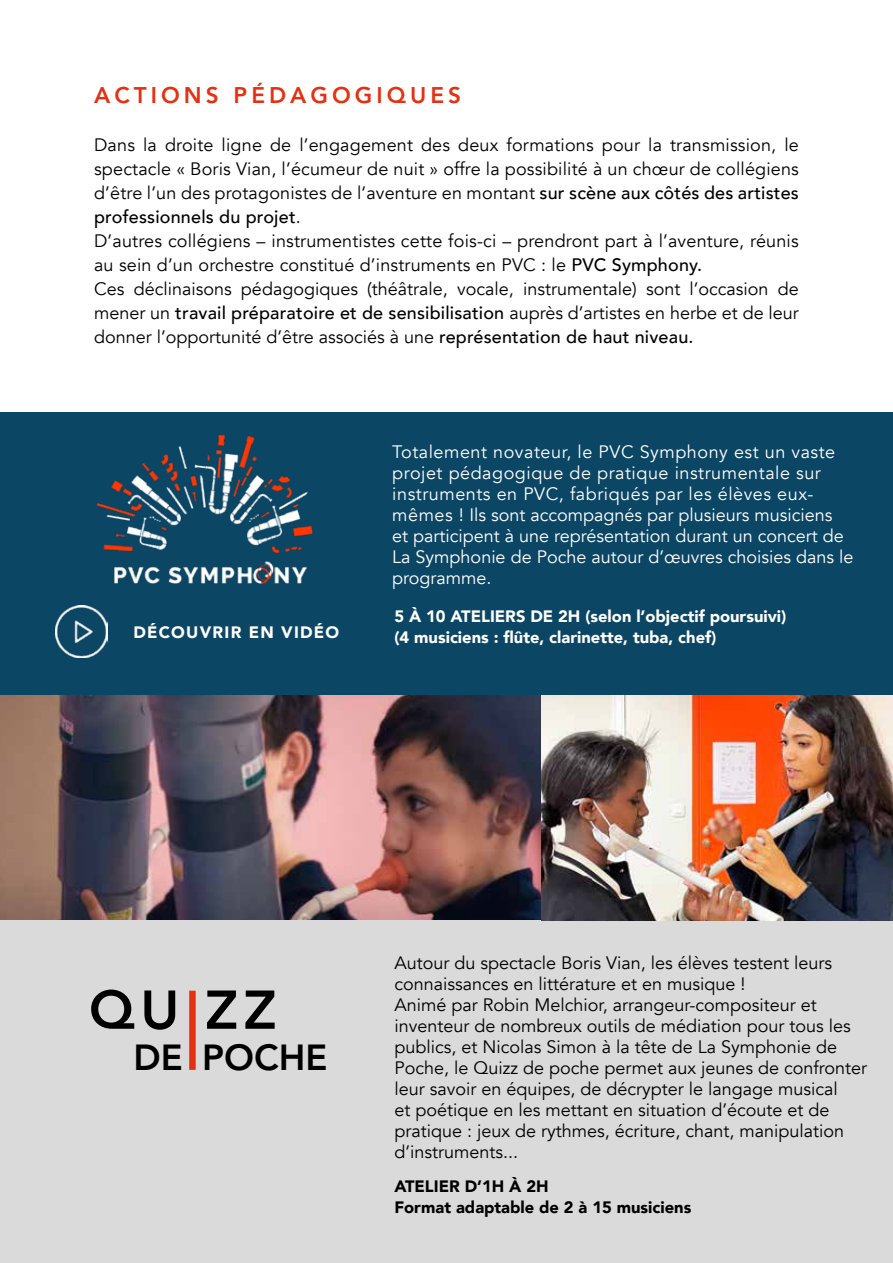
<style>
.page{position:relative;width:893px;height:1263px;background:#fff}
.page>*{position:absolute;margin:0;border:0;box-sizing:border-box;transform-origin:0 0}
.t1{font:800 54px "Avenir LT Std";color:#000}
.t2{font:800 36px "Avenir LT Std";color:#000}
.t3{font:800 22.5px "Avenir LT Std";letter-spacing:.18em;color:#e53012}
.t4{font:18px/21px "Avenir";color:#000}
.t5{font:18px/21px "Avenir";color:#fff}
.t6{font:900 16.5px/21px "Avenir";color:#fff}
.t7{font:900 16.5px/21px "Avenir";color:#000}
.t8{font:900 16.5px "Avenir";letter-spacing:.075em;color:#fff}
.s1{font-weight:500}
</style>
<div class="page">
<img style="left:0;top:695px;width:542px;height:225px">
<div style="left:0;top:412px;width:893px;height:283px;background:#0c4665"></div>
<img style="left:76px;top:434px;width:237px;height:172px">
<img style="left:56px;top:606px;width:52px;height:52px">
<div style="left:0;top:920px;width:893px;height:343px;background:#dadada"></div>
<svg style="left:189px;top:991px;width:7px;height:79px"></svg>
<img style="left:542px;top:695px;width:351px;height:225px">
<p class="t3" style="left:94px;top:82px;width:368px">ACTIONS PÉDAGOGIQUES</p>
<p class="t4" style="left:94px;top:133px;width:706px;line-height:24px">Dans la droite ligne de l’engagement des deux formations pour la transmission, le spectacle « Boris Vian, l’écumeur de nuit » offre la possibilité à un chœur de collégiens d’être l’un des protagonistes de l’aventure en montant <span class="s1">sur scène aux côtés des artistes professionnels du projet</span>.<br>D’autres collégiens – instrumentistes cette fois-ci – prendront part à l’aventure, réunis au sein d’un orchestre constitué d’instruments en PVC : le <span class="s1">PVC Symphony.<br></span>Ces déclinaisons pédagogiques (théâtrale, vocale, instrumentale) sont l’occasion de mener un <span class="s1">travail préparatoire et de sensibilisation</span> auprès d’artistes en herbe et de leur donner l’opportunité d’être associés à une <span class="s1">représentation de haut niveau.</span></p>
<p class="t8" style="left:133px;top:618px;width:207px">DÉCOUVRIR EN VIDÉO</p>
<p class="t5" style="left:392px;top:442px;width:463px">Totalement novateur, le PVC Symphony est un vaste projet pédagogique de pratique instrumentale sur instruments en PVC, fabriqués par les élèves eux&shy;mêmes ! Ils sont accompagnés par plusieurs musiciens<br>et participent à une représentation durant un concert de La Symphonie de Poche autour d’œuvres choisies dans le programme.</p>
<p class="t6" style="left:394px;top:605px;width:393px">5 À 10 ATELIERS DE 2H (selon l’objectif poursuivi) (4 musiciens : flûte, clarinette, tuba, chef)</p>
<h1 class="t1" style="left:89px;top:978px;width:189px">QU ZZ</h1>
<h2 class="t2" style="left:133px;top:1036px;width:196px">DE POCHE</h2>
<p class="t4" style="left:394px;top:952px;width:474px">Autour du spectacle Boris Vian, les élèves testent leurs connaissances en littérature et en musique !<br>Animé par Robin Melchior, arrangeur-compositeur et inventeur de nombreux outils de médiation pour tous les publics, et Nicolas Simon à la tête de La Symphonie de Poche, le Quizz de poche permet aux jeunes de confronter leur savoir en équipes, de décrypter le langage musical<br>et poétique en les mettant en situation d’écoute et de pratique : jeux de rythmes, écriture, chant, manipulation d’instruments...</p>
<p class="t7" style="left:394px;top:1175px;width:298px">ATELIER D’1H À 2H<br>Format adaptable de 2 à 15 musiciens</p>
</div>
